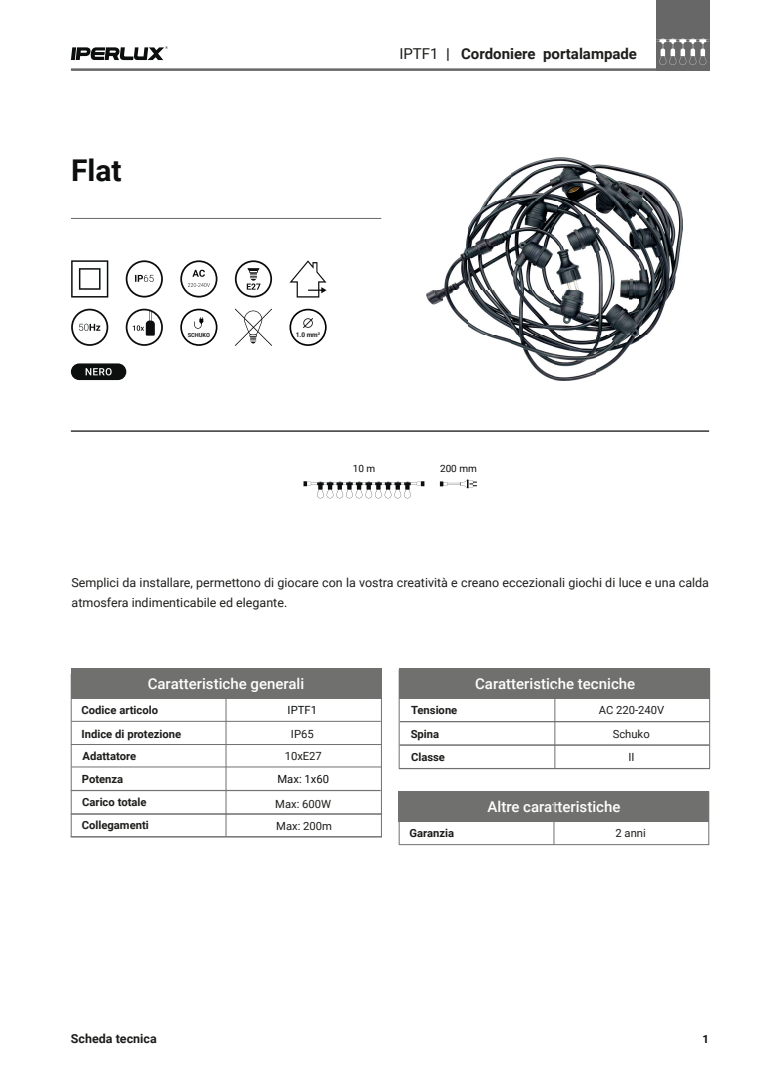
<style>
.page{position:relative;width:780px;height:1088px;background:#fff}
.page>*{position:absolute;margin:0;border:0;box-sizing:border-box;transform-origin:0 0}
.t1{font:700 30px "Roboto";color:#0d0e0e}
.t2{font:500 15px "Roboto";color:#fff}
.t3{font:700 15px "Roboto";color:#1d1d1b}
.t4{font:12.5px/20px "Roboto";color:#1d1d1b}
.t5{font:700 12.5px "Roboto";color:#1d1d1b}
.t6{font:700 11.25px/23.5px "Roboto";color:#1d1d1b}
.t7{font:11.25px/23.5px "Roboto";color:#1d1d1b;text-align:center}
.t8{font:11.25px "Roboto";color:#0d0e0e}
.t9{font:700 11.25px "Roboto";color:#0d0e0e}
.t10{font:10px "Roboto";color:#0d0e0e}
.t11{font:700 6.5px "Roboto";color:#1e1e1c}
.t12{font:700 5.62px "Roboto";color:#1e1e1c}
.s1{font-weight:400}
</style>
<div class="page">
<svg style="left:71px;top:46px;width:97px;height:14px"></svg>
<hr style="left:71px;top:68px;width:638px;height:3px;background:#676767">
<hr style="left:71px;top:430px;width:638px;height:2px;background:#0c0d0d">
<hr style="left:71px;top:218px;width:310px;height:1px;background:#676767">
<div style="left:656px;top:0;width:53px;height:71px;background:#676767"></div>
<img style="left:426px;top:157px;width:256px;height:223px">
<svg style="left:126px;top:260px;width:37px;height:38px"></svg>
<svg style="left:235px;top:260px;width:37px;height:37px"></svg>
<svg style="left:180px;top:309px;width:37px;height:37px"></svg>
<svg style="left:126px;top:309px;width:37px;height:37px"></svg>
<svg style="left:71px;top:309px;width:37px;height:37px"></svg>
<svg style="left:289px;top:260px;width:37px;height:38px"></svg>
<svg style="left:235px;top:309px;width:37px;height:37px"></svg>
<svg style="left:71px;top:260px;width:37px;height:37px"></svg>
<svg style="left:180px;top:260px;width:37px;height:38px"></svg>
<svg style="left:289px;top:309px;width:37px;height:37px"></svg>
<div style="left:71px;top:363px;width:55px;height:17px;background:#0d0e0e;border-radius:8px"></div>
<svg style="left:86px;top:368px;width:26px;height:7px"></svg>
<div style="left:400px;top:668px;width:310px;height:30px;background:#70706f"></div>
<hr style="left:400px;top:721px;width:309px;height:1px;background:#70706f">
<hr style="left:400px;top:745px;width:309px;height:1px;background:#70706f">
<hr style="left:399px;top:768px;width:311px;height:1px;background:#70706f">
<hr style="left:399px;top:669px;width:1px;height:99px;background:#70706f">
<hr style="left:709px;top:669px;width:1px;height:99px;background:#70706f">
<hr style="left:381px;top:674px;width:1px;height:163px;background:#70706f">
<hr style="left:554px;top:686px;width:1px;height:82px;background:#70706f">
<div style="left:399px;top:791px;width:310px;height:31px;background:#70706f"></div>
<hr style="left:399px;top:844px;width:310px;height:1px;background:#70706f">
<hr style="left:399px;top:795px;width:1px;height:50px;background:#70706f">
<hr style="left:708px;top:791px;width:1px;height:54px;background:#70706f">
<hr style="left:553px;top:802px;width:1px;height:43px;background:#70706f">
<div style="left:71px;top:668px;width:311px;height:30px;background:#70706f"></div>
<hr style="left:71px;top:721px;width:310px;height:1px;background:#70706f">
<hr style="left:71px;top:744px;width:311px;height:1px;background:#70706f">
<hr style="left:72px;top:767px;width:309px;height:1px;background:#70706f">
<hr style="left:71px;top:674px;width:1px;height:163px;background:#70706f">
<hr style="left:226px;top:696px;width:1px;height:141px;background:#70706f">
<svg style="left:440px;top:479px;width:37px;height:9px"></svg>
<svg style="left:303px;top:481px;width:121px;height:17px"></svg>
<svg style="left:656px;top:38px;width:53px;height:27px"></svg>
<hr style="left:71px;top:813px;width:311px;height:1px;background:#70706f">
<hr style="left:71px;top:790px;width:309px;height:1px;background:#70706f">
<hr style="left:71px;top:836px;width:311px;height:1px;background:#70706f">
<hr style="left:71px;top:814px;width:311px;height:1px;background:#70706f">
<h1 class="t1" style="left:71px;top:150px;width:52px">Flat</h1>
<p class="t3" style="left:399px;top:43px;width:239px"><span class="s1">IPTF1</span> | Cordoniere portalampade</p>
<p class="t12" style="left:188px;top:331px;width:24px">SCHUKO</p>
<p class="t11" style="left:296px;top:330px;width:26px">1.0 mm²</p>
<p class="t10" style="left:353px;top:461px;width:24px">10 m</p>
<p class="t10" style="left:440px;top:461px;width:38px">200 mm</p>
<p class="t4" style="left:71px;top:572px;width:639px">Semplici da installare, permettono di giocare con la vostra creatività e creano eccezionali giochi di luce e una calda atmosfera indimenticabile ed elegante.</p>
<p class="t2" style="left:148px;top:673px;width:158px">Caratteristiche generali</p>
<p class="t8" style="left:287px;top:702px;width:31px">IPTF1</p>
<p class="t6" style="left:82px;top:697px;width:101px;line-height:24.4px">Codice articolo<br>Indice di protezione</p>
<p class="t6" style="left:82px;top:744px;width:55px">Adattatore</p>
<p class="t7" style="left:291px;top:722px;width:24px">IP65</p>
<p class="t7" style="left:285px;top:744px;width:39px">10xE27</p>
<p class="t6" style="left:82px;top:767px;width:43px">Potenza</p>
<p class="t6" style="left:82px;top:813px;width:69px">Collegamenti</p>
<p class="t6" style="left:82px;top:790px;width:66px">Carico totale</p>
<p class="t8" style="left:277px;top:771px;width:53px">Max: 1x60</p>
<p class="t7" style="left:275px;top:791px;width:57px">Max: 600W</p>
<p class="t7" style="left:276px;top:813px;width:57px">Max: 200m</p>
<p class="t6" style="left:410px;top:698px;width:48px">Tensione<br>Spina<br>Classe</p>
<p class="t2" style="left:475px;top:673px;width:162px">Caratteristiche tecniche</p>
<p class="t7" style="left:598px;top:698px;width:67px">AC 220-240V<br>Schuko<br>II</p>
<p class="t2" style="left:487px;top:796px;width:134px">Altre caratteristiche</p>
<p class="t6" style="left:409px;top:821px;width:46px">Garanzia</p>
<p class="t7" style="left:615px;top:821px;width:32px">2 anni</p>
<p class="t5" style="left:71px;top:1030px;width:87px">Scheda tecnica</p>
<p class="t9" style="left:702px;top:1031px;width:8px">1</p>
</div>
